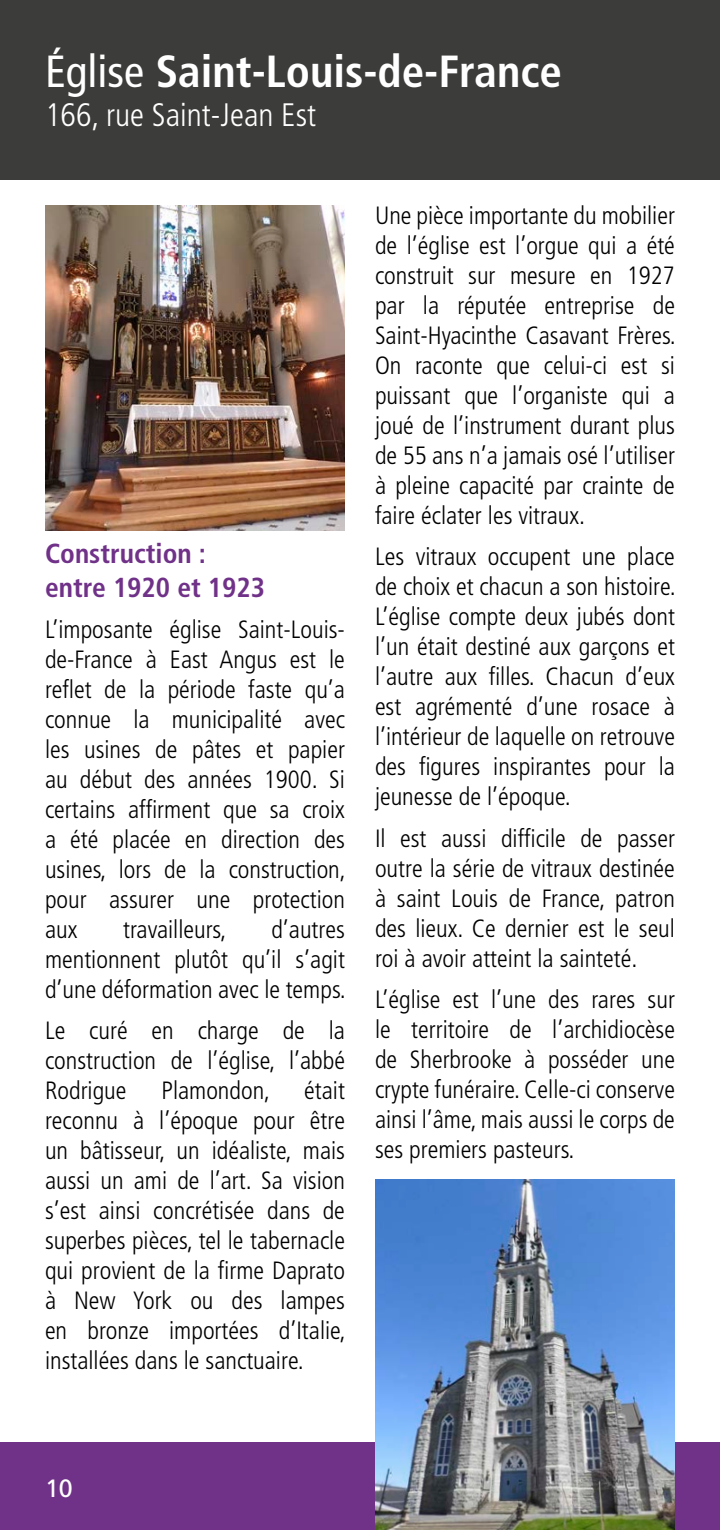
<style>
.page{position:relative;width:720px;height:1530px;background:#fff}
.page>*{position:absolute;margin:0;border:0;box-sizing:border-box;transform-origin:0 0}
.t1{font:700 condensed 45px "Frutiger";color:#fff}
.t2{font:300 condensed 32.5px "Frutiger";color:#fff}
.t3{font:700 condensed 27.5px/33.8px "Frutiger";color:#703188}
.t4{font:300 condensed 25px/30px "Frutiger";color:#000;text-align:justify}
.t5{font:25px "Frutiger";color:#fff}
.s1{font-weight:400}
</style>
<div class="page">
<div style="left:0;top:1442px;width:720px;height:88px;background:#703188"></div>
<div style="left:0;top:0;width:720px;height:180px;background:#3c3c3a"></div>
<img style="left:45px;top:205px;width:300px;height:326px">
<img style="left:375px;top:1179px;width:300px;height:351px">
<h1 class="t1" style="left:45px;top:45px;width:519px"><span class="s1">Église</span> Saint-Louis-de-France</h1>
<h2 class="t2" style="left:45px;top:97px;width:273px">166, rue Saint-Jean Est</h2>
<p class="t3" style="left:45px;top:537px;width:222px">Construction : entre 1920 et 1923</p>
<p class="t4" style="left:45px;top:615px;width:302px">L’imposante église Saint-Louis&shy;de-France à East Angus est le reflet de la période faste qu’a connue la municipalité avec les usines de pâtes et papier au début des années 1900. Si certains affirment que sa croix a été placée en direction des usines, lors de la construction, pour assurer une protection aux</p>
<p class="t4" style="left:45px;top:915px;width:302px;text-indent:226px">d’autres mentionnent plutôt qu’il s’agit d’une déformation avec le temps.</p>
<p class="t4" style="left:45px;top:1016px;width:302px">Le curé en charge de la construction de l’église, l’abbé Rodrigue</p>
<p class="t4" style="left:123px;top:915px;width:105px">travailleurs,</p>
<p class="t4" style="left:161px;top:1076px;width:110px">Plamondon,</p>
<p class="t4" style="left:45px;top:1076px;width:302px;text-indent:259px">était reconnu à l’époque pour être un bâtisseur, un idéaliste, mais aussi un ami de l’art. Sa vision s’est ainsi concrétisée dans de superbes pièces, tel le tabernacle qui provient de la firme Daprato à New York ou des lampes en bronze importées d’Italie, installées dans le sanctuaire.</p>
<p class="t4" style="left:375px;top:201px;width:302px">Une pièce importante du mobilier de l’église est l’orgue qui a été construit sur mesure en 1927 par la réputée entreprise de Saint-Hyacinthe Casavant Frères.<br>On raconte que celui-ci est si puissant que l’organiste qui a joué de l’instrument durant plus de 55 ans n’a jamais osé l’utiliser à pleine capacité par crainte de faire éclater les vitraux.</p>
<p class="t4" style="left:375px;top:542px;width:302px">Les vitraux occupent une place de choix et chacun a son histoire.<br>L’église compte deux jubés dont l’un était destiné aux garçons et l’autre aux filles. Chacun d’eux est agrémenté d’une rosace à l’intérieur de laquelle on retrouve des figures inspirantes pour la jeunesse de l’époque.</p>
<p class="t4" style="left:375px;top:823px;width:302px">Il est aussi difficile de passer outre la série de vitraux destinée à saint Louis de France, patron des lieux. Ce dernier est le seul roi à avoir atteint la sainteté.</p>
<p class="t4" style="left:375px;top:985px;width:302px">L’église est l’une des rares sur le territoire de l’archidiocèse de Sherbrooke à posséder une crypte funéraire. Celle-ci conserve ainsi l’âme, mais aussi le corps de ses premiers pasteurs.</p>
<p class="t5" style="left:45px;top:1473px;width:29px">10</p>
</div>
